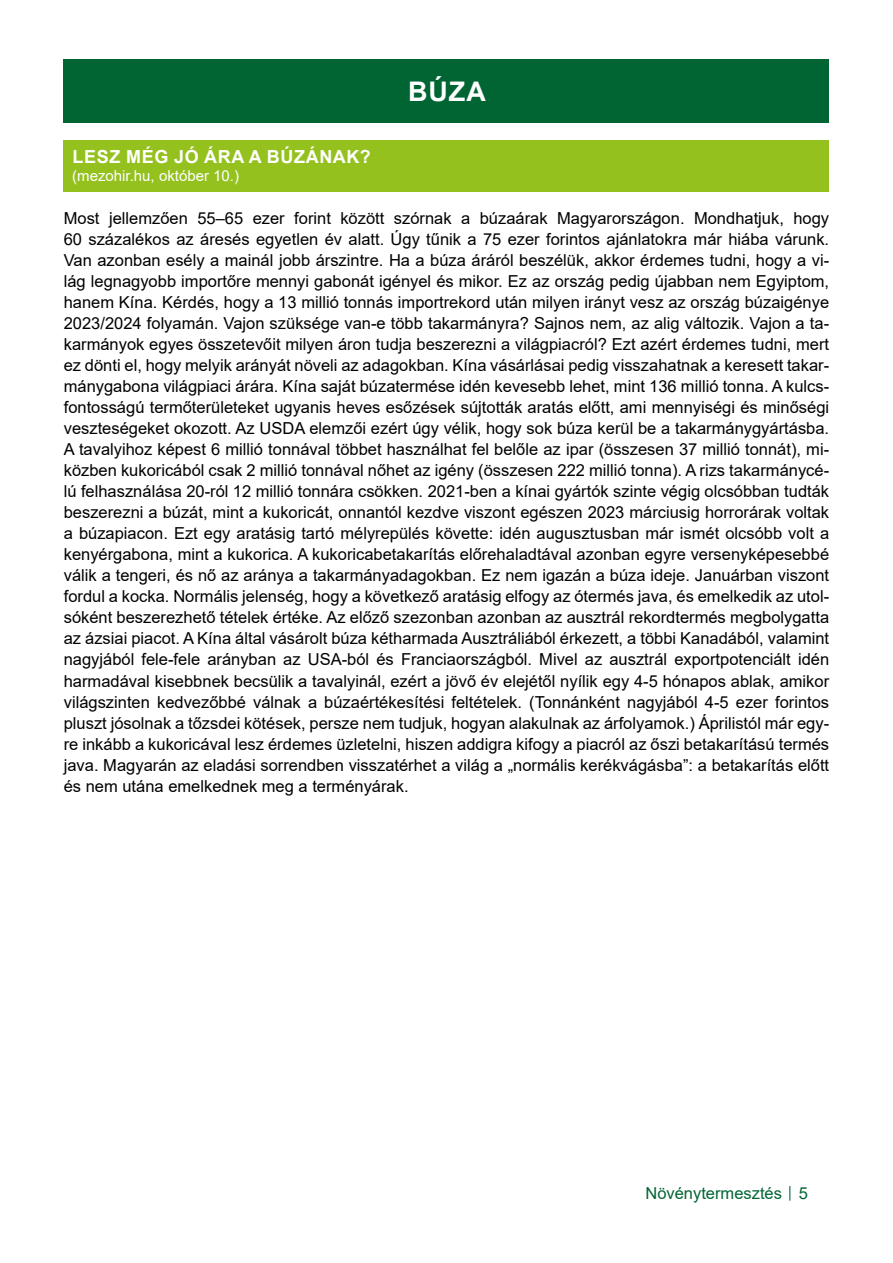
<style>
.page{position:relative;width:893px;height:1263px;background:#fff}
.page>*{position:absolute;margin:0;border:0;box-sizing:border-box;transform-origin:0 0}
.t1{font:700 27px "Arial";color:#fff}
.t2{font:700 18px "Arial";letter-spacing:.035em;color:#fff}
.t3{font:16.5px/21px "Arial";color:#000;text-align:justify}
.t4{font:16.5px "Arial";color:#006533}
.t5{font:15px "Arial";color:#fff}
.s1{font-size:12px}
</style>
<div class="page">
<div style="left:64px;top:60px;width:765px;height:63px;background:#006533"></div>
<div style="left:64px;top:140px;width:765px;height:51px;background:#95c11f"></div>
<p class="t2" style="left:73px;top:144px;width:300px">LESZ MÉG JÓ ÁRA A BÚZÁNAK?</p>
<p class="t5" style="left:72px;top:166px;width:168px">(mezohir.hu, október 10.)</p>
<h1 class="t1" style="left:408px;top:73px;width:79px">BÚZA</h1>
<p class="t3" style="left:64px;top:208px;width:767px">Most jellemzően 55–65 ezer forint között szórnak a búzaárak Magyarországon. Mondhatjuk, hogy 60 százalékos az áresés egyetlen év alatt. Úgy tűnik a 75 ezer forintos ajánlatokra már hiába várunk.<br>Van azonban esély a mainál jobb árszintre. Ha a búza áráról beszélük, akkor érdemes tudni, hogy a vi&shy;lág legnagyobb importőre mennyi gabonát igényel és mikor. Ez az ország pedig újabban nem Egyiptom, hanem Kína. Kérdés, hogy a 13 millió tonnás importrekord után milyen irányt vesz az ország búzaigénye 2023/2024 folyamán. Vajon szüksége van-e több takarmányra? Sajnos nem, az alig változik. Vajon a ta&shy;karmányok egyes összetevőit milyen áron tudja beszerezni a világpiacról? Ezt azért érdemes tudni, mert ez dönti el, hogy melyik arányát növeli az adagokban. Kína vásárlásai pedig visszahatnak a keresett takar&shy;mánygabona világpiaci árára. Kína saját búzatermése idén kevesebb lehet, mint 136 millió tonna. A kulcs&shy;fontosságú termőterületeket ugyanis heves esőzések sújtották aratás előtt, ami mennyiségi és minőségi veszteségeket okozott. Az USDA elemzői ezért úgy vélik, hogy sok búza kerül be a takarmánygyártásba.<br>A tavalyihoz képest 6 millió tonnával többet használhat fel belőle az ipar (összesen 37 millió tonnát), mi&shy;közben kukoricából csak 2 millió tonnával nőhet az igény (összesen 222 millió tonna). A rizs takarmánycé&shy;lú felhasználása 20-ról 12 millió tonnára csökken. 2021-ben a kínai gyártók szinte végig olcsóbban tudták beszerezni a búzát, mint a kukoricát, onnantól kezdve viszont egészen 2023 márciusig horrorárak voltak a búzapiacon. Ezt egy aratásig tartó mélyrepülés követte: idén augusztusban már ismét olcsóbb volt a kenyérgabona, mint a kukorica. A kukoricabetakarítás előrehaladtával azonban egyre versenyképesebbé válik a tengeri, és nő az aránya a takarmányadagokban. Ez nem igazán a búza ideje. Januárban viszont fordul a kocka. Normális jelenség, hogy a következő aratásig elfogy az ótermés java, és emelkedik az utol&shy;sóként beszerezhető tételek értéke. Az előző szezonban azonban az ausztrál rekordtermés megbolygatta az ázsiai piacot. A Kína által vásárolt búza kétharmada Ausztráliából érkezett, a többi Kanadából, valamint nagyjából fele-fele arányban az USA-ból és Franciaországból. Mivel az ausztrál exportpotenciált idén harmadával kisebbnek becsülik a tavalyinál, ezért a jövő év elejétől nyílik egy 4-5 hónapos ablak, amikor világszinten kedvezőbbé válnak a búzaértékesítési feltételek. (Tonnánként nagyjából 4-5 ezer forintos pluszt jósolnak a tőzsdei kötések, persze nem tudjuk, hogyan alakulnak az árfolyamok.) Áprilistól már egy&shy;re inkább a kukoricával lesz érdemes üzletelni, hiszen addigra kifogy a piacról az őszi betakarítású termés java. Magyarán az eladási sorrendben visszatérhet a világ a „normális kerékvágásba”: a betakarítás előtt és nem utána emelkednek meg a terményárak.</p>
<p class="t4" style="left:645px;top:1182px;width:164px">Növénytermesztés <span class="s1">│</span> 5</p>
</div>
